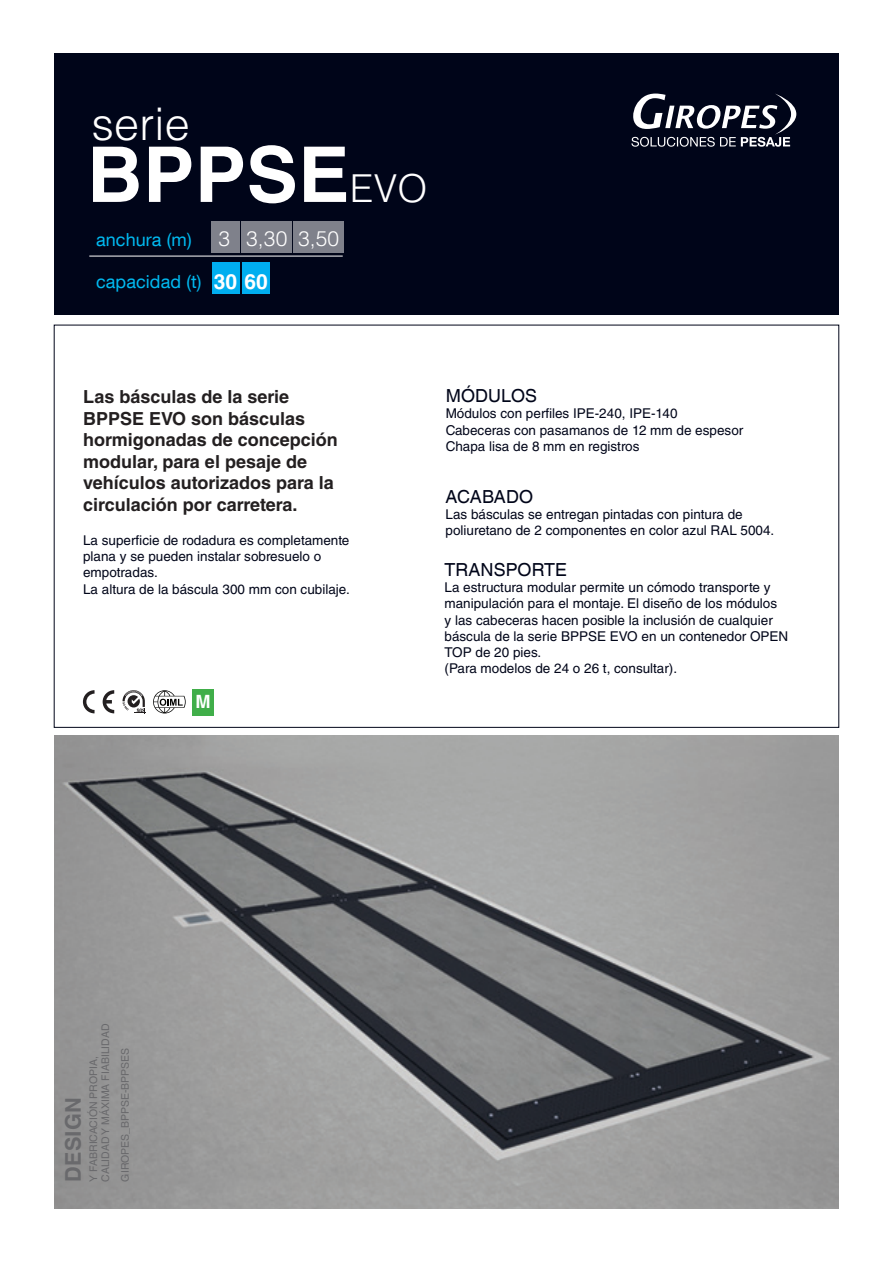
<style>
.page{position:relative;width:893px;height:1263px;background:#fff}
.page>*{position:absolute;margin:0;border:0;box-sizing:border-box;transform-origin:0 0}
.títols_ok{font:700 76.95px "Helvetica LT Std";letter-spacing:.005em;color:#fff}
.títols_ok-2{font:300 45px "Helvetica LT Std";letter-spacing:.005em;color:#fff}
.títols_ok-3{font:700 21.6px "Helvetica World";letter-spacing:.005em;color:#69696c}
.títols_ok-4{font:300 21px "Helvetica LT Std";color:#fff}
.títols_ok-5{font:700 21px "Helvetica LT Std";color:#fff}
.títols_ok-6{font:700 18.3px "Helvetica LT Std";color:#fff}
.lletra{font:700 18px/21.6px "Helvetica LT Std";color:#231f20}
.títols_ok-7{font:18px "Helvetica World";letter-spacing:.005em;color:#000519}
.títols_ok-8{font:18px "Helvetica Neue LT Com";letter-spacing:.005em;color:#00baf1}
.títols_ok-9{font:13.5px/16.2px "Helvetica LT Std";color:#000519}
.Text_sense_vinyeta{font:10.5px "Helvetica LT Std";color:#69696c}
.s1{font-weight:300;font-size:38.4px}
</style>
<div class="page">
<div style="left:54px;top:53px;width:785px;height:262px;background:#000519"></div>
<div style="left:212px;top:262px;width:28px;height:32px;background:#00aeef"></div>
<div style="left:211px;top:221px;width:28px;height:32px;background:#7f818b"></div>
<hr style="left:89px;top:256px;width:254px;height:1px;background:#fff">
<div style="left:242px;top:221px;width:50px;height:32px;background:#7f818b"></div>
<div style="left:243px;top:262px;width:27px;height:32px;background:#00aeef"></div>
<div style="left:294px;top:221px;width:50px;height:32px;background:#7f818b"></div>
<img style="left:54px;top:736px;width:785px;height:473px">
<svg style="left:153px;top:690px;width:33px;height:23px"></svg>
<svg style="left:123px;top:690px;width:23px;height:23px"></svg>
<svg style="left:83px;top:690px;width:31px;height:23px"></svg>
<div style="left:192px;top:689px;width:22px;height:26px;background:#40ae49"></div>
<svg style="left:631px;top:94px;width:165px;height:53px"></svg>
<p class="títols_ok-2" style="left:91px;top:96px;width:100px">serie</p>
<p class="títols_ok" style="left:87px;top:128px;width:342px">BPPSE<span class="s1">EVO</span></p>
<p class="títols_ok-8" style="left:96px;top:228px;width:97px">anchura (m)</p>
<p class="títols_ok-4" style="left:219px;top:225px;width:13px">3</p>
<p class="títols_ok-4" style="left:298px;top:225px;width:43px">3,50</p>
<p class="títols_ok-8" style="left:96px;top:270px;width:107px">capacidad (t)</p>
<p class="títols_ok-4" style="left:246px;top:225px;width:43px">3,30</p>
<p class="títols_ok-5" style="left:214px;top:269px;width:56px">30 60</p>
<p class="lletra" style="left:83px;top:385px;width:256px">Las básculas de la serie<br>BPPSE EVO son básculas hormigonadas de concepción modular, para el pesaje de vehículos autorizados para la circulación por carretera.</p>
<p class="títols_ok-9" style="left:83px;top:532px;width:268px">La superficie de rodadura es completamente plana y se pueden instalar sobresuelo o empotradas.</p>
<p class="títols_ok-9" style="left:83px;top:581px;width:268px">La altura de la báscula 300 mm con cubilaje.</p>
<p class="títols_ok-6" style="left:196px;top:690px;width:17px">M</p>
<p class="títols_ok-7" style="left:446px;top:385px;width:93px">MÓDULOS</p>
<p class="títols_ok-9" style="left:446px;top:406px;width:233px">Módulos con perfiles IPE-240, IPE-140</p>
<p class="títols_ok-9" style="left:446px;top:422px;width:299px">Cabeceras con pasamanos de 12 mm de espesor</p>
<p class="títols_ok-9" style="left:446px;top:438px;width:195px">Chapa lisa de 8 mm en registros</p>
<p class="títols_ok-7" style="left:446px;top:486px;width:89px">ACABADO</p>
<p class="títols_ok-9" style="left:446px;top:506px;width:330px">Las básculas se entregan pintadas con pintura de poliuretano de 2 componentes en color azul RAL 5004.</p>
<p class="títols_ok-7" style="left:445px;top:559px;width:124px">TRANSPORTE</p>
<p class="títols_ok-9" style="left:445px;top:579px;width:345px">La estructura modular permite un cómodo transporte y manipulación para el montaje. El diseño de los módulos<br>y las cabeceras hacen posible la inclusión de cualquier báscula de la serie BPPSE EVO en un contenedor OPEN TOP de 20 pies.</p>
<p class="títols_ok-9" style="left:445px;top:660px;width:234px">(Para modelos de 24 o 26 t, consultar).</p>
<p class="Text_sense_vinyeta" style="left:99px;top:1181px;width:159px;rotate:-90deg">CALIDAD Y MÁXIMA FIABILIDAD</p>
<p class="Text_sense_vinyeta" style="left:87px;top:1181px;width:127px;rotate:-90deg">Y FABRICACIÓN PROPIA,</p>
<p class="títols_ok-3" style="left:61px;top:1181px;width:86px;rotate:-90deg">DESIGN</p>
<p class="Text_sense_vinyeta" style="left:119px;top:1181px;width:136px;rotate:-90deg">GIROPES_BPPSE-BPPSES</p>
</div>
